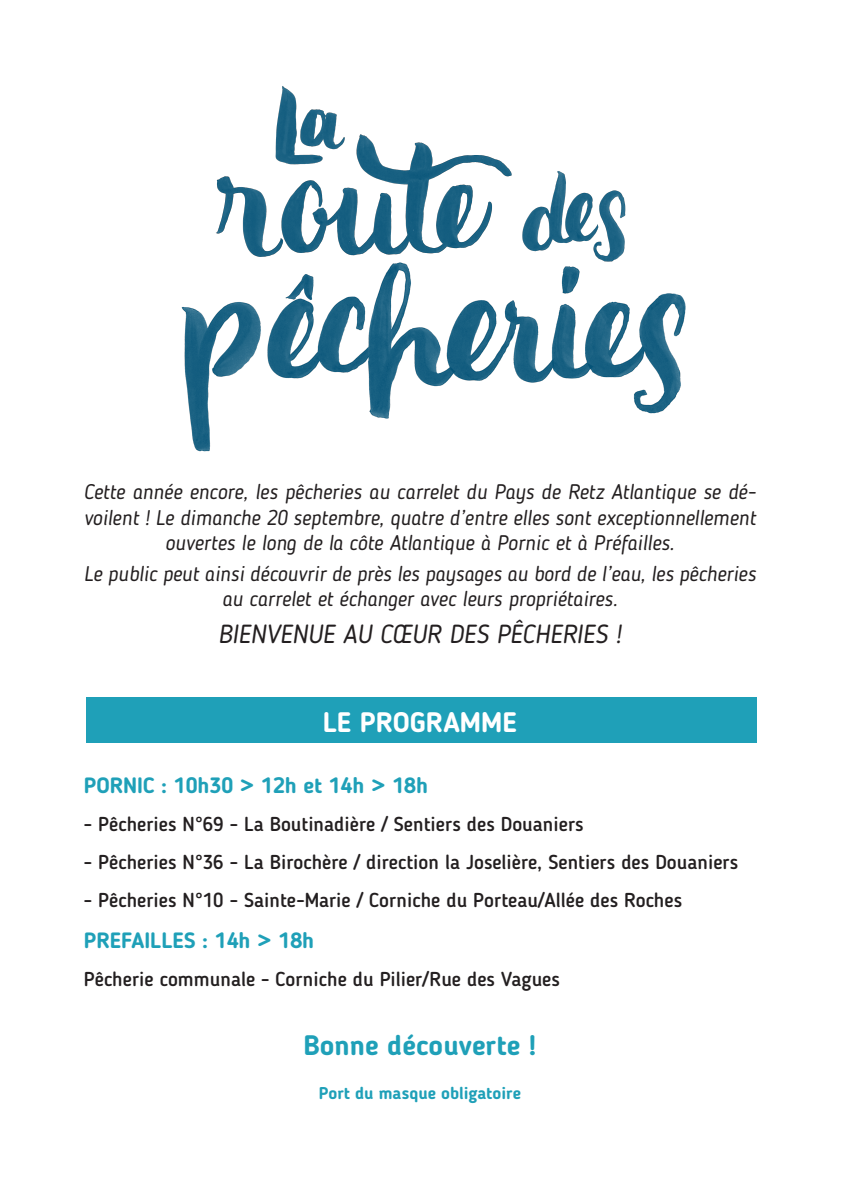
<style>
.page{position:relative;width:842px;height:1191px;background:#fff}
.page>*{position:absolute;margin:0;border:0;box-sizing:border-box;transform-origin:0 0}
.t1{font:700 28px "Blogger Sans";color:#1fa0b8}
.t2{font:700 28px "Blogger Sans";color:#fff}
.t3{font:italic 26px "Blogger Sans";color:#231f20}
.t4{font:700 22px "Blogger Sans";color:#1fa0b8}
.t5{font:italic 21px/25.2px "Blogger Sans";color:#231f20;text-align:center}
.t6{font:500 20px "Blogger Sans";color:#231f20}
.t7{font:700 17px "Blogger Sans";color:#1fa0b8}
</style>
<div class="page">
<img style="left:181px;top:86px;width:505px;height:366px">
<div style="left:86px;top:697px;width:671px;height:45px;background:#1fa0b8"></div>
<p class="t5" style="left:84px;top:479px;width:674px">Cette année encore, les pêcheries au carrelet du Pays de Retz Atlantique se dé&shy;voilent ! Le dimanche 20 septembre, quatre d’entre elles sont exceptionnellement ouvertes le long de la côte Atlantique à Pornic et à Préfailles.</p>
<p class="t5" style="left:84px;top:561px;width:674px">Le public peut ainsi découvrir de près les paysages au bord de l’eau, les pêcheries au carrelet et échanger avec leurs propriétaires.</p>
<p class="t3" style="left:218px;top:618px;width:405px">BIENVENUE AU CŒUR DES PÊCHERIES !</p>
<p class="t2" style="left:323px;top:705px;width:195px">LE PROGRAMME</p>
<p class="t4" style="left:84px;top:771px;width:346px">PORNIC : 10h30 &gt; 12h et 14h &gt; 18h</p>
<p class="t6" style="left:84px;top:811px;width:501px">- Pêcheries N°69 - La Boutinadière / Sentiers des Douaniers</p>
<p class="t6" style="left:84px;top:850px;width:656px">- Pêcheries N°36 - La Birochère / direction la Joselière, Sentiers des Douaniers</p>
<p class="t6" style="left:84px;top:888px;width:600px">- Pêcheries N°10 - Sainte-Marie / Corniche du Porteau/Allée des Roches</p>
<p class="t4" style="left:84px;top:926px;width:232px">PREFAILLES : 14h &gt; 18h</p>
<p class="t6" style="left:84px;top:967px;width:478px">Pêcherie communale - Corniche du Pilier/Rue des Vagues</p>
<p class="t1" style="left:304px;top:1028px;width:234px">Bonne découverte !</p>
<p class="t7" style="left:319px;top:1083px;width:204px">Port du masque obligatoire</p>
</div>
